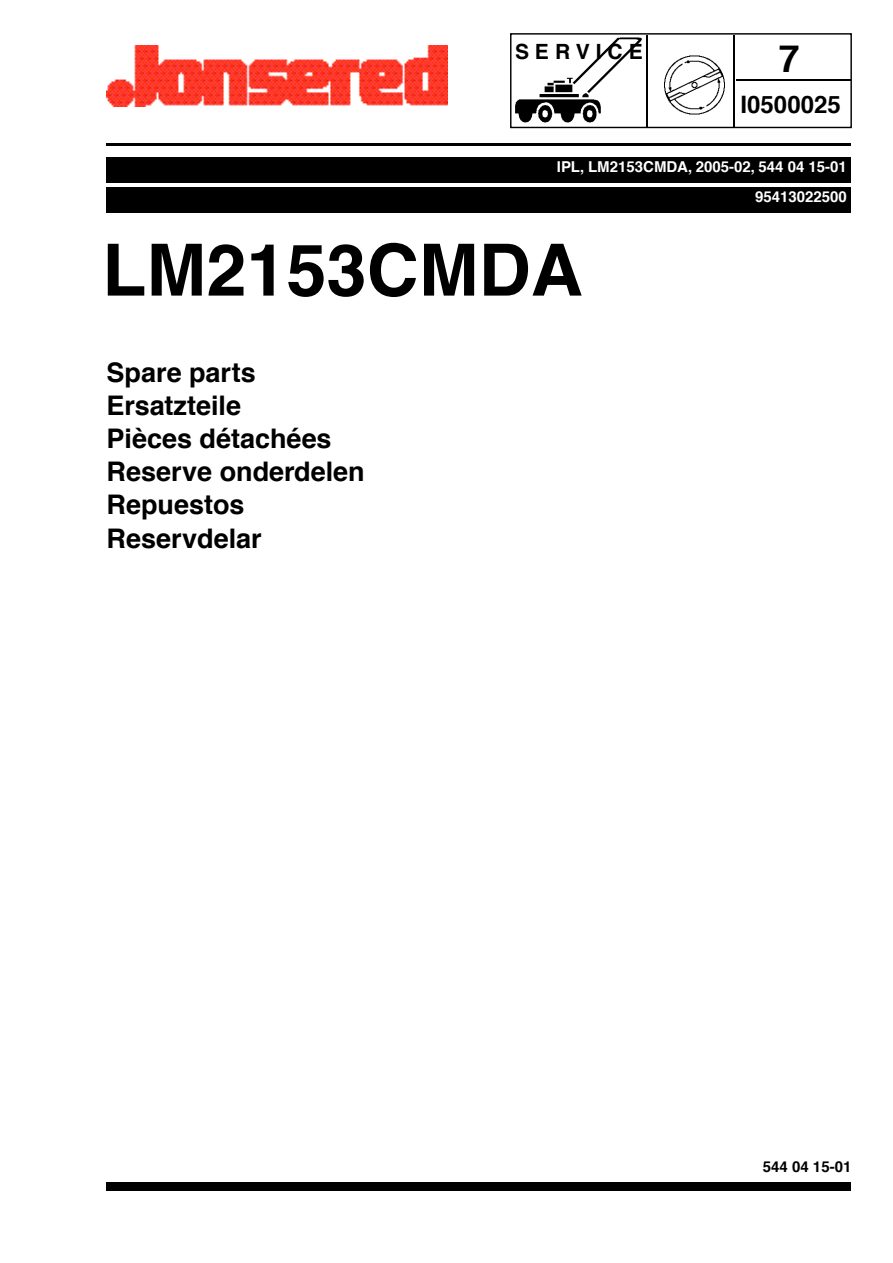
<style>
.page{position:relative;width:893px;height:1263px;background:#fff}
.page>*{position:absolute;margin:0;border:0;box-sizing:border-box;transform-origin:0 0}
.t1{font:700 72px "Helvetica";color:#000}
.t2{font:700 37.5px "Helvetica";color:#000}
.t3{font:700 27px/33.2px "Helvetica";color:#000}
.t4{font:700 24px "Helvetica";color:#000}
.t5{font:700 21px "Helvetica";letter-spacing:.28em;color:#000}
.t6{font:700 15px "Helvetica";color:#fff}
.t7{font:700 15px "Helvetica";color:#000}
</style>
<div class="page">
<div style="left:107px;top:1182px;width:744px;height:9px;background:#000"></div>
<hr style="left:107px;top:143px;width:744px;height:2px;background:#000">
<div style="left:510px;top:33px;width:341px;height:95px;border:1px solid #000"></div>
<hr style="left:646px;top:35px;width:1px;height:92px;background:#000">
<hr style="left:733px;top:35px;width:1px;height:92px;background:#000">
<div style="left:107px;top:157px;width:744px;height:26px;background:#000"></div>
<hr style="left:736px;top:79px;width:115px;height:2px;background:#000">
<div style="left:107px;top:187px;width:744px;height:26px;background:#000"></div>
<img style="left:107px;top:46px;width:340px;height:61px">
<svg style="left:515px;top:37px;width:127px;height:85px"></svg>
<img style="left:664px;top:55px;width:60px;height:60px">
<p class="t5" style="left:515px;top:43px;width:129px">SERVICE</p>
<h2 class="t2" style="left:778px;top:43px;width:22px">7</h2>
<p class="t4" style="left:740px;top:94px;width:102px">I0500025</p>
<p class="t6" style="left:557px;top:161px;width:291px">IPL, LM2153CMDA, 2005-02, 544 04 15-01</p>
<h1 class="t1" style="left:102px;top:240px;width:482px">LM2153CMDA</h1>
<p class="t3" style="left:107px;top:358px;width:259px">Spare parts<br>Ersatzteile<br>Pièces détachées<br>Reserve onderdelen<br>Repuestos<br>Reservdelar</p>
<p class="t6" style="left:755px;top:191px;width:93px">95413022500</p>
<p class="t7" style="left:763px;top:1160px;width:90px">544 04 15-01</p>
</div>
